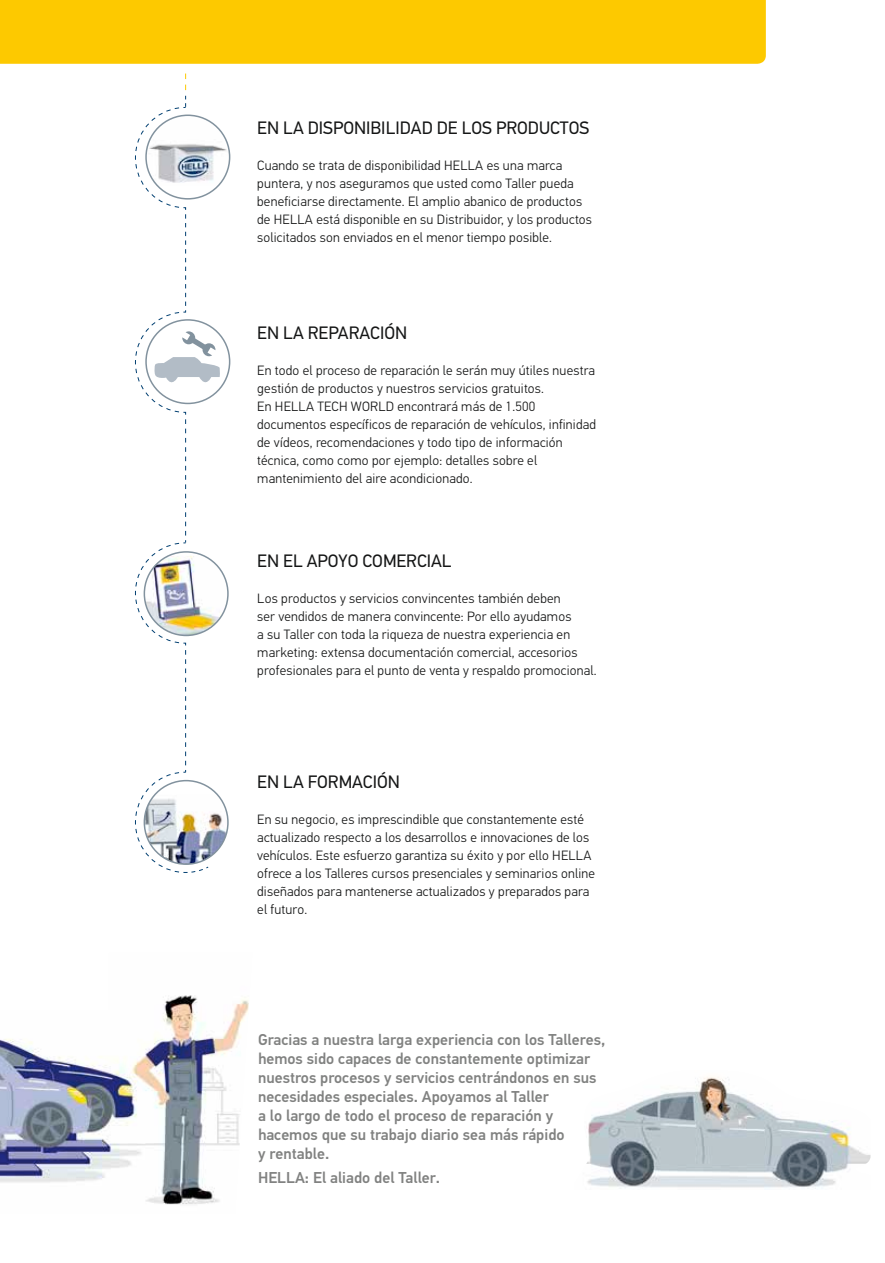
<style>
.page{position:relative;width:885px;height:1263px;background:#fff}
.page>*{position:absolute;margin:0;border:0;box-sizing:border-box;transform-origin:0 0}
.t1{font:18px "Hella DIN Universal";color:#151616}
.t2{font:500 15.75px/18.9px "Hella DIN Universal";color:#818281}
.t3{font:300 13.5px/18px "Hella DIN Universal";letter-spacing:.015em;color:#151616}
</style>
<div class="page">
<img style="left:586px;top:1077px;width:284px;height:112px">
<svg style="left:185px;top:74px;width:1px;height:16px"></svg>
<div style="left:0;top:0;width:765px;height:64px;background:#fdc900"></div>
<svg style="left:135px;top:96px;width:94px;height:777px"></svg>
<div style="left:145px;top:319px;width:85px;height:85px;border:2px solid #82929e;border-radius:50%"></div>
<img style="left:0;top:995px;width:249px;height:210px">
<h1 class="t1" style="left:257px;top:117px;width:333px">EN LA DISPONIBILIDAD DE LOS PRODUCTOS</h1>
<p class="t3" style="left:257px;top:157px;width:336px">Cuando se trata de disponibilidad HELLA es una marca puntera, y nos aseguramos que usted como Taller pueda beneficiarse directamente. El amplio abanico de productos de HELLA está disponible en su Distribuidor, y los productos solicitados son enviados en el menor tiempo posible.</p>
<h1 class="t1" style="left:257px;top:322px;width:151px">EN LA REPARACIÓN</h1>
<p class="t3" style="left:257px;top:362px;width:340px">En todo el proceso de reparación le serán muy útiles nuestra gestión de productos y nuestros servicios gratuitos.<br>En HELLA TECH WORLD encontrará más de 1.500 documentos específicos de reparación de vehículos, infinidad de vídeos, recomendaciones y todo tipo de información técnica, como como por ejemplo: detalles sobre el mantenimiento del aire acondicionado.</p>
<h1 class="t1" style="left:257px;top:550px;width:196px">EN EL APOYO COMERCIAL</h1>
<p class="t3" style="left:257px;top:590px;width:341px">Los productos y servicios convincentes también deben<br>ser vendidos de manera convincente: Por ello ayudamos<br>a su Taller con toda la riqueza de nuestra experiencia en marketing: extensa documentación comercial, accesorios profesionales para el punto de venta y respaldo promocional.</p>
<h1 class="t1" style="left:257px;top:770px;width:144px">EN LA FORMACIÓN</h1>
<p class="t3" style="left:257px;top:811px;width:339px">En su negocio, es imprescindible que constantemente esté actualizado respecto a los desarrollos e innovaciones de los vehículos. Este esfuerzo garantiza su éxito y por ello HELLA ofrece a los Talleres cursos presenciales y seminarios online diseñados para mantenerse actualizados y preparados para el futuro.</p>
<p class="t2" style="left:258px;top:1032px;width:349px">Gracias a nuestra larga experiencia con los Talleres, hemos sido capaces de constantemente optimizar nuestros procesos y servicios centrándonos en sus necesidades especiales. Apoyamos al Taller<br>a lo largo de todo el proceso de reparación y hacemos que su trabajo diario sea más rápido<br>y rentable.</p>
<p class="t2" style="left:258px;top:1169px;width:184px">HELLA: El aliado del Taller.</p>
</div>
